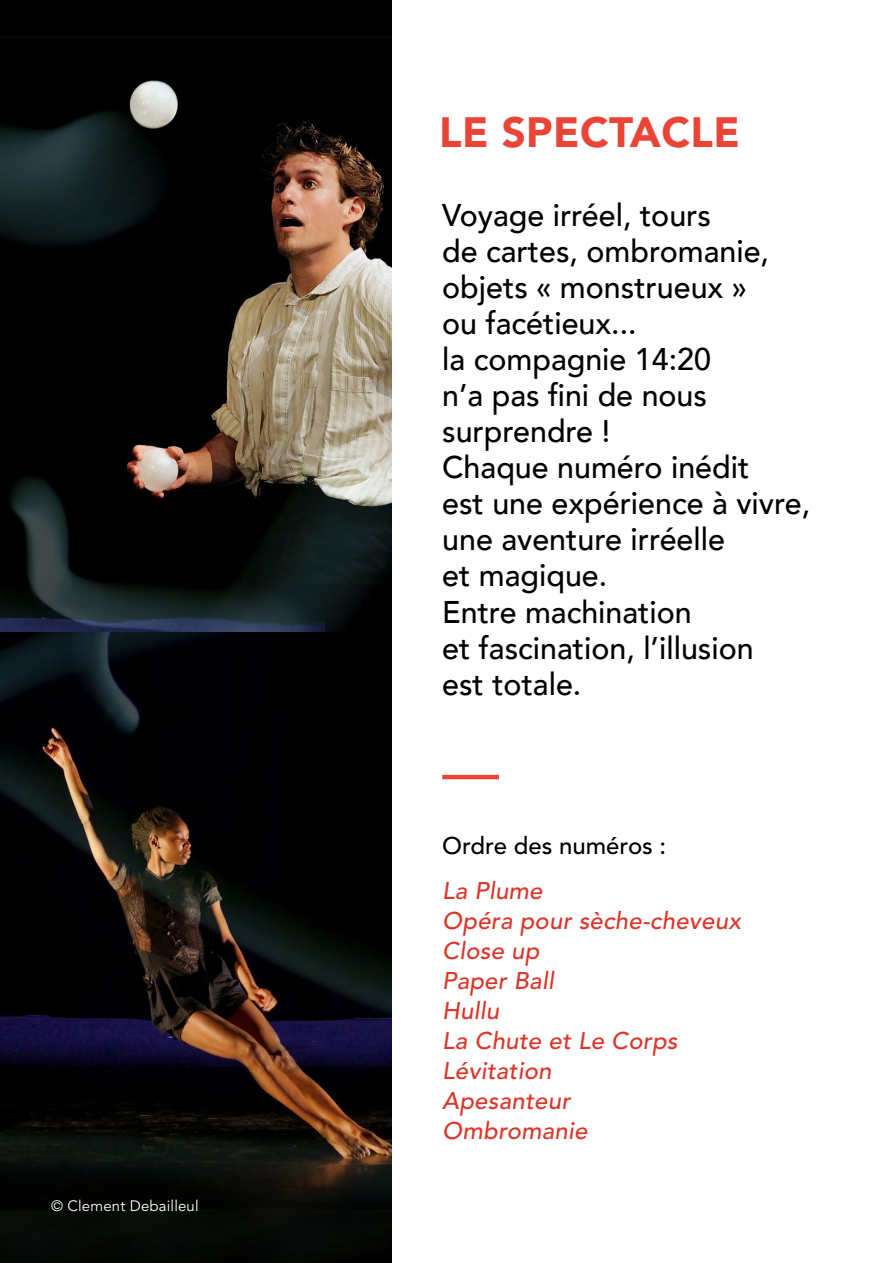
<style>
.page{position:relative;width:893px;height:1263px;background:#fff}
.page>*{position:absolute;margin:0;border:0;box-sizing:border-box;transform-origin:0 0}
.t1{font:900 42px "Avenir LT Pro";letter-spacing:.01em;color:#e94436}
.t2{font:500 31.35px/36px "Avenir";color:#000}
.t3{font:italic 500 24px/30px "Avenir LT Pro";letter-spacing:.01em;color:#dc3529}
.t4{font:500 24px "Avenir LT Pro";color:#000}
.t5{font:15px "Avenir LT Pro";letter-spacing:.01em;color:#fff}
</style>
<div class="page">
<img style="left:0;top:631px;width:391px;height:632px">
<svg style="left:0;top:0;width:391px;height:631px;background:#272520"></svg>
<hr style="left:442px;top:775px;width:57px;height:4px;background:#e94436">
<p class="t5" style="left:51px;top:1196px;width:149px">© Clement Debailleul</p>
<h1 class="t1" style="left:439px;top:107px;width:303px">LE SPECTACLE</h1>
<p class="t2" style="left:442px;top:195px;width:369px">Voyage irréel, tours<br>de cartes, ombromanie, objets « monstrueux »<br>ou facétieux...<br>la compagnie 14:20<br>n’a pas fini de nous surprendre !<br>Chaque numéro inédit<br>est une expérience à vivre, une aventure irréelle<br>et magique.<br>Entre machination<br>et fascination, l’illusion<br>est totale.</p>
<p class="t4" style="left:442px;top:831px;width:226px">Ordre des numéros :</p>
<p class="t3" style="left:442px;top:876px;width:300px">La Plume<br>Opéra pour sèche-cheveux<br>Close up<br>Paper Ball<br>Hullu<br>La Chute et Le Corps<br>Lévitation<br>Apesanteur<br>Ombromanie</p>
</div>
